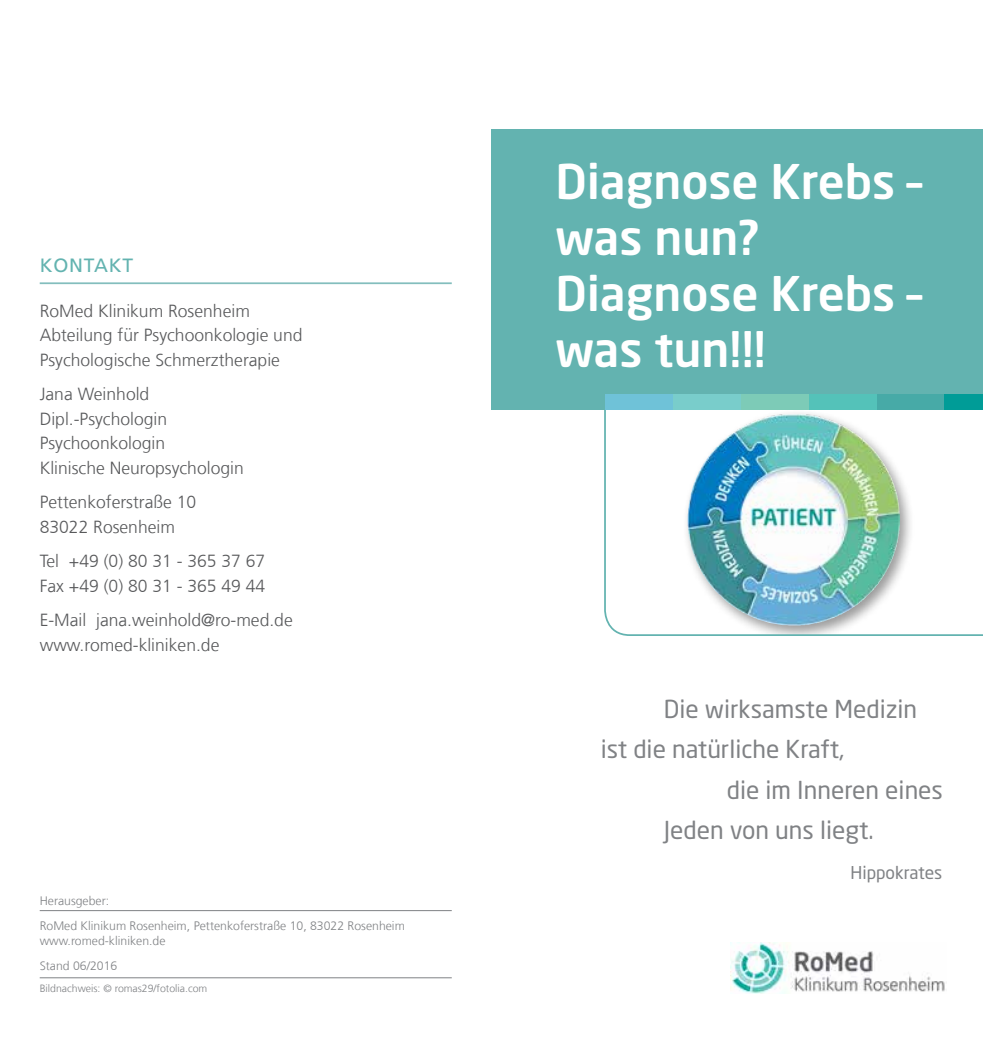
<style>
.page{position:relative;width:983px;height:1042px;background:#fff}
.page>*{position:absolute;margin:0;border:0;box-sizing:border-box;transform-origin:0 0}
.t1{font:500 47.25px/56px "Neo Sans Pro";color:#fff}
.t2{font:24.5px "Neo Sans Pro";color:#808285}
.t3{font:19.25px "Frutiger LT Com";letter-spacing:.04em;color:#63b3b0}
.t4{font:300 17.5px/24.5px "Frutiger LT Com";color:#58595b}
.t5{font:17.5px "Neo Sans Pro";color:#808285}
.t6{font:300 12.25px/24.8px "Frutiger LT Com";color:#808285}
.t7{font:300 10.5px "Frutiger LT Com";color:#808285}
</style>
<div class="page">
<img style="left:604px;top:410px;width:378px;height:226px">
<img style="left:730px;top:942px;width:215px;height:51px">
<div style="left:491px;top:129px;width:491px;height:281px;background:#63b3b0"></div>
<div style="left:605px;top:395px;width:67px;height:15px;background:#6fc2d8"></div>
<div style="left:673px;top:395px;width:67px;height:15px;background:#79cdcb"></div>
<div style="left:740px;top:395px;width:68px;height:15px;background:#7dcbb7"></div>
<div style="left:808px;top:395px;width:68px;height:15px;background:#54c2b9"></div>
<div style="left:876px;top:395px;width:68px;height:15px;background:#47aaa7"></div>
<div style="left:944px;top:395px;width:38px;height:15px;background:#009c97"></div>
<hr style="left:40px;top:282px;width:411px;height:2px;background:#83bebd">
<hr style="left:40px;top:910px;width:411px;height:1px;background:#808285">
<hr style="left:40px;top:977px;width:411px;height:1px;background:#808285">
<p class="t3" style="left:40px;top:254px;width:95px">KONTAKT</p>
<p class="t4" style="left:40px;top:299px;width:264px">RoMed Klinikum Rosenheim<br>Abteilung für Psychoonkologie und<br>Psychologische Schmerztherapie</p>
<p class="t4" style="left:40px;top:382px;width:205px">Jana Weinhold<br>Dipl.-Psychologin<br>Psychoonkologin<br>Klinische Neuropsychologin</p>
<p class="t4" style="left:40px;top:490px;width:158px">Pettenkoferstraße 10<br>83022 Rosenheim</p>
<p class="t4" style="left:40px;top:549px;width:227px">Tel +49 (0) 80 31 - 365 37 67<br>Fax +49 (0) 80 31 - 365 49 44</p>
<p class="t4" style="left:40px;top:608px;width:254px">E-Mail jana.weinhold@ro-med.de www.romed-kliniken.de</p>
<p class="t6" style="left:40px;top:888px;width:366px">Herausgeber:<br>RoMed Klinikum Rosenheim, Pettenkoferstraße 10, 83022 Rosenheim</p>
<p class="t6" style="left:40px;top:928px;width:127px">www.romed-kliniken.de<br>Stand 06/2016</p>
<p class="t7" style="left:40px;top:982px;width:169px">Bildnachweis: © romas29/fotolia.com</p>
<h1 class="t1" style="left:555px;top:152px;width:367px">Diagnose Krebs – was nun?<br>Diagnose Krebs – was tun!!!</h1>
<h2 class="t2" style="left:663px;top:694px;width:255px">Die wirksamste Medizin</h2>
<h2 class="t2" style="left:600px;top:734px;width:245px">ist die natürliche Kraft,</h2>
<h2 class="t2" style="left:726px;top:774px;width:218px">die im Inneren eines</h2>
<h2 class="t2" style="left:663px;top:815px;width:211px">Jeden von uns liegt.</h2>
<p class="t5" style="left:850px;top:862px;width:93px">Hippokrates</p>
</div>
